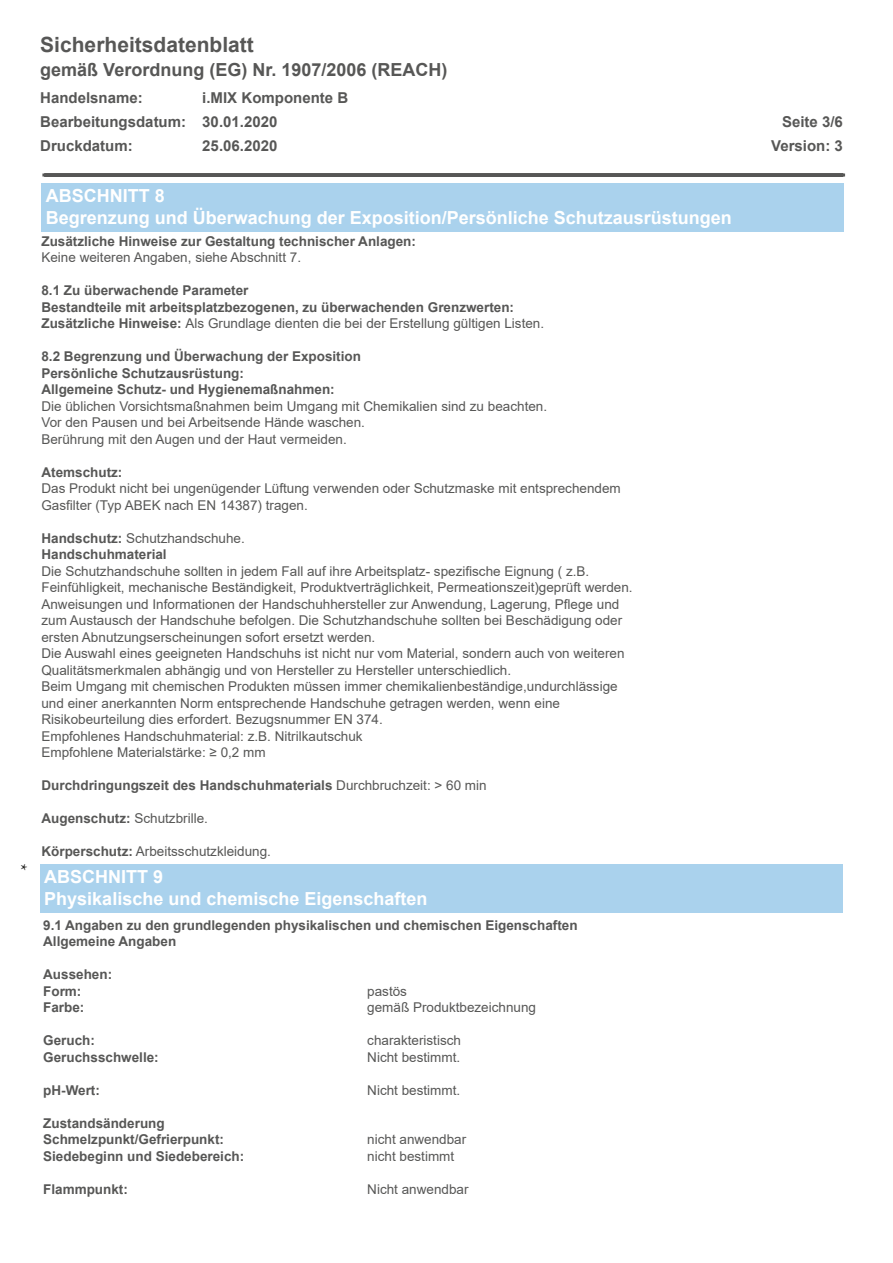
<style>
.page{position:relative;width:893px;height:1263px;background:#fff}
.page>*{position:absolute;margin:0;border:0;box-sizing:border-box;transform-origin:0 0}
.t1{font:700 21px "Arial";color:#575756}
.t2{font:700 18px "Arial";color:#fff}
.t3{font:700 18px "Arial";color:#575756}
.t4{font:18px "Minion Pro";color:#1d1d1b}
.t5{font:700 15px "Arial";color:#575756}
.t6{font:13.5px "Arial";color:#575756}
.t7{font:700 13.5px "Arial";color:#575756}
.s1{font-weight:700}
.s2{font-weight:400}
</style>
<div class="page">
<div style="left:41px;top:183px;width:803px;height:49px;background:#aad2ed"></div>
<hr style="left:44px;top:173px;width:800px;height:4px;background:#575756">
<div style="left:40px;top:864px;width:803px;height:49px;background:#aad2ed"></div>
<p class="t1" style="left:40px;top:30px;width:215px">Sicherheitsdatenblatt</p>
<p class="t3" style="left:40px;top:57px;width:409px">gemäß Verordnung (EG) Nr. 1907/2006 (REACH)</p>
<p class="t5" style="left:40px;top:87px;width:104px">Handelsname:</p>
<p class="t5" style="left:202px;top:87px;width:147px">i.MIX Komponente B</p>
<p class="t5" style="left:40px;top:111px;width:239px">Bearbeitungsdatum: 30.01.2020</p>
<p class="t5" style="left:782px;top:111px;width:62px">Seite 3/6</p>
<p class="t5" style="left:40px;top:135px;width:94px">Druckdatum:</p>
<p class="t5" style="left:202px;top:135px;width:77px">25.06.2020</p>
<p class="t5" style="left:771px;top:135px;width:73px">Version: 3</p>
<p class="t4" style="left:21px;top:858px;width:9px">*</p>
<p class="t2" style="left:46px;top:183px;width:120px">ABSCHNITT 8</p>
<p class="t2" style="left:46px;top:205px;width:688px">Begrenzung und Überwachung der Exposition/Persönliche Schutzausrüstungen</p>
<p class="t7" style="left:41px;top:232px;width:376px">Zusätzliche Hinweise zur Gestaltung technischer Anlagen:</p>
<p class="t6" style="left:41px;top:248px;width:261px">Keine weiteren Angaben, siehe Abschnitt 7.</p>
<p class="t7" style="left:41px;top:281px;width:209px">8.1 Zu überwachende Parameter</p>
<p class="t7" style="left:41px;top:298px;width:474px">Bestandteile mit arbeitsplatzbezogenen, zu überwachenden Grenzwerten:</p>
<p class="t6" style="left:41px;top:314px;width:504px"><span class="s1">Zusätzliche Hinweise:</span> Als Grundlage dienten die bei der Erstellung gültigen Listen.</p>
<p class="t7" style="left:41px;top:347px;width:321px">8.2 Begrenzung und Überwachung der Exposition</p>
<p class="t7" style="left:41px;top:364px;width:204px">Persönliche Schutzausrüstung:</p>
<p class="t7" style="left:41px;top:380px;width:295px">Allgemeine Schutz- und Hygienemaßnahmen:</p>
<p class="t6" style="left:41px;top:397px;width:507px">Die üblichen Vorsichtsmaßnahmen beim Umgang mit Chemikalien sind zu beachten.</p>
<p class="t6" style="left:41px;top:413px;width:325px">Vor den Pausen und bei Arbeitsende Hände waschen.</p>
<p class="t6" style="left:41px;top:430px;width:307px">Berührung mit den Augen und der Haut vermeiden.</p>
<p class="t7" style="left:41px;top:463px;width:83px">Atemschutz:</p>
<p class="t6" style="left:41px;top:479px;width:581px">Das Produkt nicht bei ungenügender Lüftung verwenden oder Schutzmaske mit entsprechendem</p>
<p class="t6" style="left:41px;top:496px;width:268px">Gasfilter (Typ ABEK nach EN 14387) tragen.</p>
<p class="t6" style="left:41px;top:529px;width:205px"><span class="s1">Handschutz:</span> Schutzhandschuhe.</p>
<p class="t7" style="left:41px;top:545px;width:127px">Handschuhmaterial</p>
<p class="t6" style="left:41px;top:562px;width:549px">Die Schutzhandschuhe sollten in jedem Fall auf ihre Arbeitsplatz- spezifische Eignung ( z.B.</p>
<p class="t6" style="left:41px;top:578px;width:593px">Feinfühligkeit, mechanische Beständigkeit, Produktverträglichkeit, Permeationszeit)geprüft werden.</p>
<p class="t6" style="left:41px;top:595px;width:579px">Anweisungen und Informationen der Handschuhhersteller zur Anwendung, Lagerung, Pflege und</p>
<p class="t6" style="left:41px;top:611px;width:582px">zum Austausch der Handschuhe befolgen. Die Schutzhandschuhe sollten bei Beschädigung oder</p>
<p class="t6" style="left:41px;top:628px;width:335px">ersten Abnutzungserscheinungen sofort ersetzt werden.</p>
<p class="t6" style="left:41px;top:644px;width:585px">Die Auswahl eines geeigneten Handschuhs ist nicht nur vom Material, sondern auch von weiteren</p>
<p class="t6" style="left:41px;top:661px;width:471px">Qualitätsmerkmalen abhängig und von Hersteller zu Hersteller unterschiedlich.</p>
<p class="t6" style="left:41px;top:677px;width:578px">Beim Umgang mit chemischen Produkten müssen immer chemikalienbeständige,undurchlässige</p>
<p class="t6" style="left:41px;top:694px;width:520px">und einer anerkannten Norm entsprechende Handschuhe getragen werden, wenn eine</p>
<p class="t6" style="left:41px;top:710px;width:343px">Risikobeurteilung dies erfordert. Bezugsnummer EN 374.</p>
<p class="t6" style="left:41px;top:727px;width:323px">Empfohlenes Handschuhmaterial: z.B. Nitrilkautschuk</p>
<p class="t6" style="left:41px;top:743px;width:226px">Empfohlene Materialstärke: ≥ 0,2 mm</p>
<p class="t7" style="left:41px;top:776px;width:447px">Durchdringungszeit des Handschuhmaterials <span class="s2">Durchbruchzeit: &gt; 60 min</span></p>
<p class="t6" style="left:41px;top:809px;width:168px"><span class="s1">Augenschutz:</span> Schutzbrille.</p>
<p class="t6" style="left:41px;top:842px;width:231px"><span class="s1">Körperschutz:</span> Arbeitsschutzkleidung.</p>
<p class="t2" style="left:44px;top:864px;width:120px">ABSCHNITT 9</p>
<p class="t2" style="left:44px;top:886px;width:385px">Physikalische und chemische Eigenschaften</p>
<p class="t7" style="left:43px;top:915px;width:536px">9.1 Angaben zu den grundlegenden physikalischen und chemischen Eigenschaften</p>
<p class="t7" style="left:43px;top:932px;width:135px">Allgemeine Angaben</p>
<p class="t7" style="left:43px;top:965px;width:71px">Aussehen:</p>
<p class="t7" style="left:43px;top:981px;width:40px">Form:</p>
<p class="t6" style="left:367px;top:982px;width:41px">pastös</p>
<p class="t7" style="left:43px;top:998px;width:43px">Farbe:</p>
<p class="t6" style="left:367px;top:998px;width:170px">gemäß Produktbezeichnung</p>
<p class="t7" style="left:43px;top:1031px;width:53px">Geruch:</p>
<p class="t6" style="left:367px;top:1031px;width:95px">charakteristisch</p>
<p class="t7" style="left:43px;top:1047px;width:117px">Geruchsschwelle:</p>
<p class="t6" style="left:367px;top:1048px;width:95px">Nicht bestimmt.</p>
<p class="t7" style="left:43px;top:1080px;width:58px">pH-Wert:</p>
<p class="t6" style="left:367px;top:1081px;width:95px">Nicht bestimmt.</p>
<p class="t7" style="left:43px;top:1113px;width:123px">Zustandsänderung</p>
<p class="t7" style="left:43px;top:1130px;width:182px">Schmelzpunkt/Gefrierpunkt:</p>
<p class="t6" style="left:367px;top:1130px;width:101px">nicht anwendbar</p>
<p class="t7" style="left:43px;top:1146px;width:203px">Siedebeginn und Siedebereich:</p>
<p class="t6" style="left:367px;top:1147px;width:89px">nicht bestimmt</p>
<p class="t7" style="left:43px;top:1179px;width:86px">Flammpunkt:</p>
<p class="t6" style="left:367px;top:1180px;width:103px">Nicht anwendbar</p>
</div>
